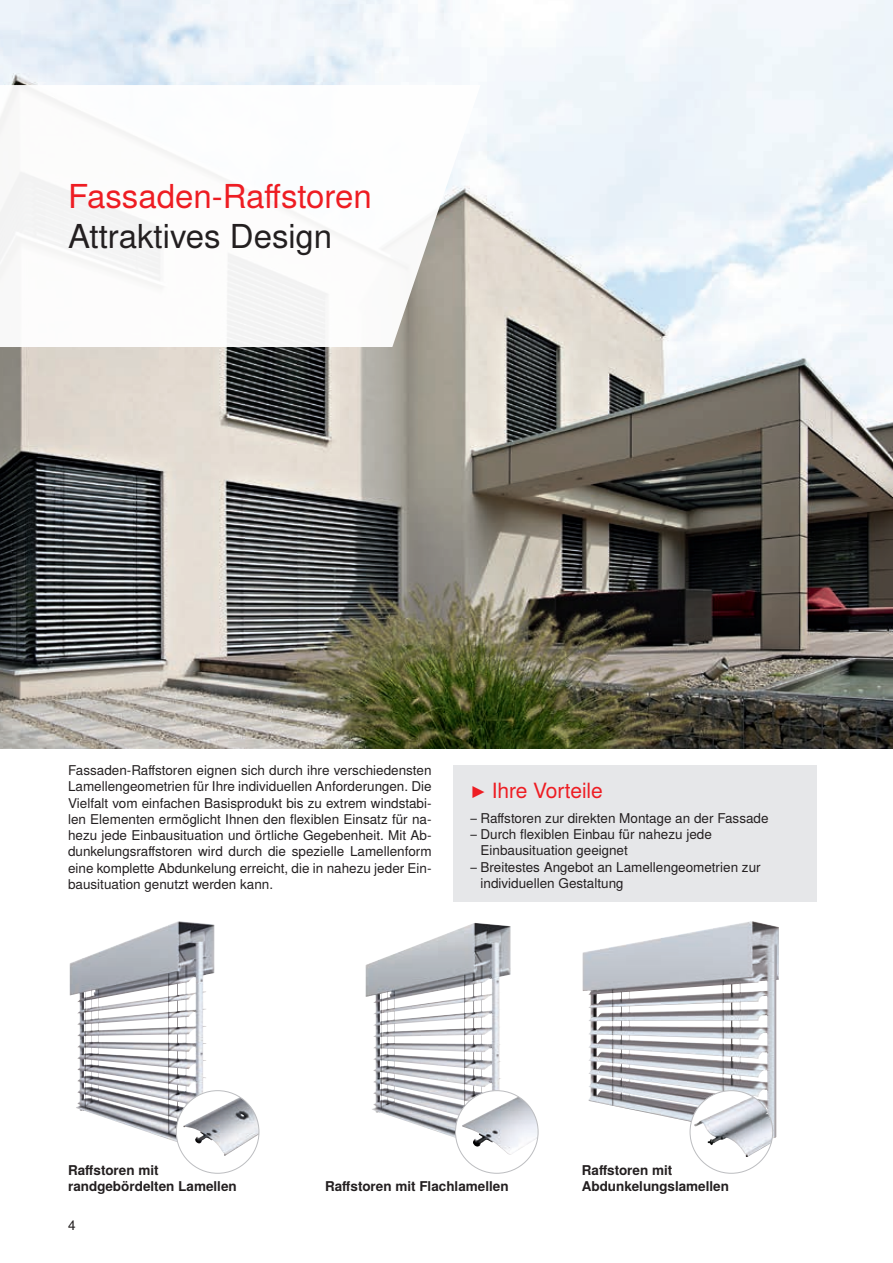
<style>
.page{position:relative;width:893px;height:1263px;background:#fff}
.page>*{position:absolute;margin:0;border:0;box-sizing:border-box;transform-origin:0 0}
.t1{font:33px "Nimbus San LOT";color:#ee1d23}
.t2{font:33px "Nimbus San LOT";color:#231f20}
.t3{font:21px "Nimbus San LOT";letter-spacing:-.005em;color:#ee1d23}
.t4{font:13.5px/16.2px "Nimbus San LOT";color:#231f20;text-align:justify}
.t5{font:700 13.5px/16.2px "Nimbus San LOT";color:#231f20}
</style>
<div class="page">
<img style="left:0;top:0;width:893px;height:748px">
<img style="left:70px;top:921px;width:136px;height:229px">
<img style="left:583px;top:921px;width:196px;height:217px">
<div style="left:176px;top:1091px;width:83px;height:82px;background:#fff;border-radius:50%"></div>
<img style="left:183px;top:1097px;width:76px;height:59px">
<div style="left:690px;top:1091px;width:83px;height:82px;background:#fff;border-radius:50%"></div>
<img style="left:694px;top:1096px;width:79px;height:61px">
<img style="left:365px;top:923px;width:146px;height:230px">
<svg style="left:0;top:85px;width:480px;height:262px"></svg>
<div style="left:453px;top:765px;width:363px;height:136px;background:#e6e7e9"></div>
<div style="left:455px;top:1091px;width:83px;height:82px;background:#fff;border-radius:50%"></div>
<img style="left:462px;top:1096px;width:76px;height:59px">
<h1 class="t1" style="left:68px;top:177px;width:305px">Fassaden-Raffstoren</h1>
<h1 class="t2" style="left:68px;top:216px;width:266px">Attraktives Design</h1>
<p class="t4" style="left:68px;top:763px;width:365px">Fassaden-Raffstoren eignen sich durch ihre verschiedensten Lamellengeometrien für Ihre individuellen Anforderungen. Die Vielfalt vom einfachen Basisprodukt bis zu extrem windstabi&shy;len Elementen ermöglicht Ihnen den flexiblen Einsatz für na&shy;hezu jede Einbausituation und örtliche Gegebenheit. Mit Ab&shy;dunkelungsraffstoren wird durch die spezielle Lamellenform eine komplette Abdunkelung erreicht, die in nahezu jeder Ein&shy;bausituation genutzt werden kann.</p>
<h2 class="t3" style="left:470px;top:778px;width:134px">▶ Ihre Vorteile</h2>
<p class="t4" style="left:470px;top:810px;width:300px">− Raffstoren zur direkten Montage an der Fassade</p>
<p class="t4" style="left:470px;top:826px;width:244px">− Durch flexiblen Einbau für nahezu jede</p>
<p class="t4" style="left:480px;top:843px;width:149px">Einbausituation geeignet</p>
<p class="t4" style="left:470px;top:859px;width:292px">− Breitestes Angebot an Lamellengeometrien zur</p>
<p class="t4" style="left:480px;top:875px;width:145px">individuellen Gestaltung</p>
<p class="t5" style="left:68px;top:1162px;width:170px">Raffstoren mit randgebördelten Lamellen</p>
<p class="t5" style="left:582px;top:1162px;width:92px">Raffstoren mit</p>
<p class="t5" style="left:325px;top:1178px;width:185px">Raffstoren mit Flachlamellen</p>
<p class="t5" style="left:582px;top:1178px;width:149px">Abdunkelungslamellen</p>
<p class="t4" style="left:68px;top:1217px;width:9px">4</p>
</div>
